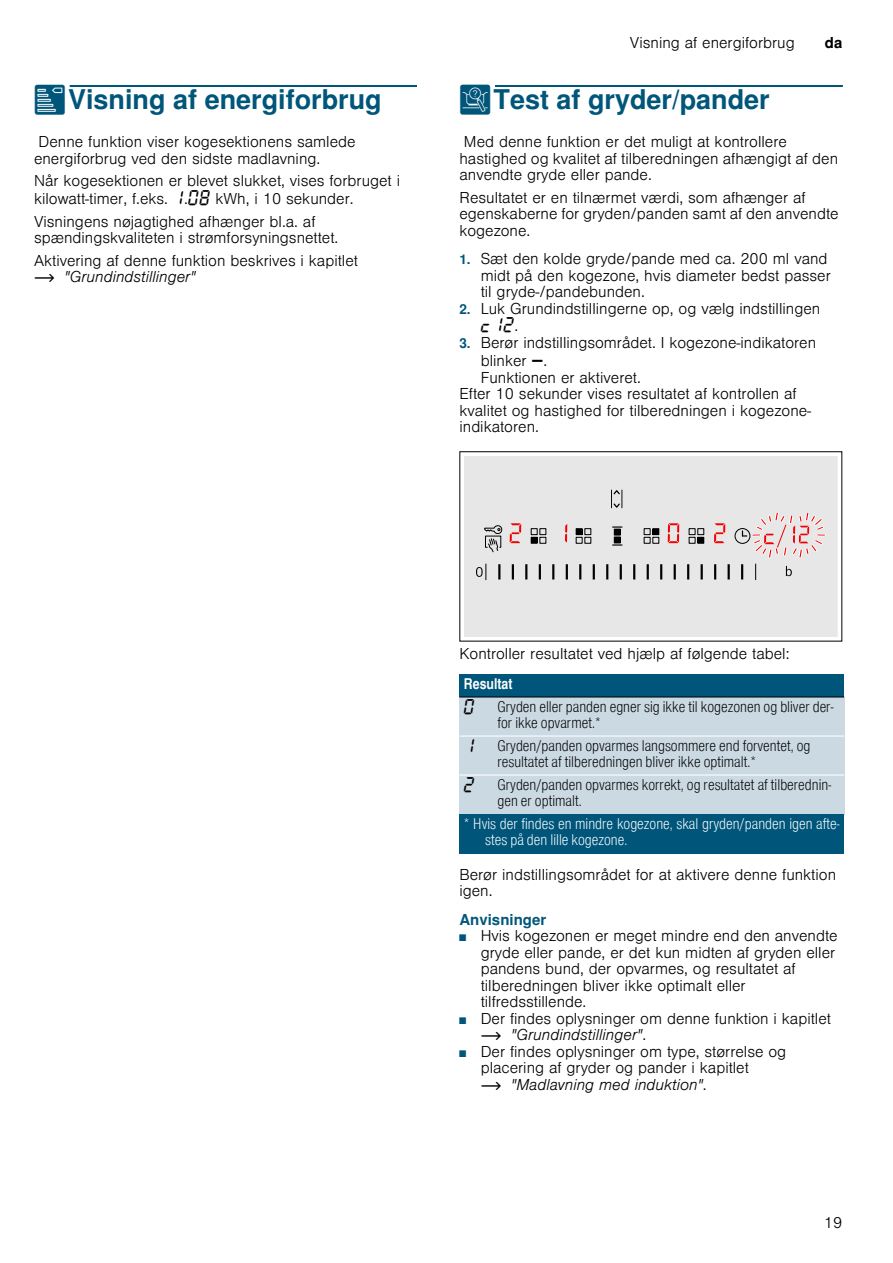
<style>
.page{position:relative;width:893px;height:1263px;background:#fff}
.page>*{position:absolute;margin:0;border:0;box-sizing:border-box;transform-origin:0 0}
.t1{font:700 27px "Nimbus San L";color:#00567a}
.t2{font:16.5px "BSH Symb All";color:#000}
.t3{font:300 15px/16.5px "Nimbus San L";color:#000}
.t4{font:15px/16.5px "Nimbus San L Lig Con";color:#000}
.t5{font:15px/16.5px "Nimbus San L Lig Con";color:#fff}
.t6{font:700 15px "Nimbus San L";color:#00567a}
.t7{font:15px "Nimbus San L Bol Con";color:#fff}
.t8{font:700 15px "Nimbus San L";color:#000}
.s1{font-family:"BSH Symb PG2";font-weight:400}
.s2{font-family:"BSH Symb All";font-weight:400;font-size:16.5px}
.s3{font-family:"BSH Symb PH1";font-weight:400}
.s4{font-style:italic}
.s5{font-weight:700;font-size:13.5px;color:#00567a}
.s6{font-family:"Nimbus San L";font-weight:300;font-size:15px}
.s7{font-family:"BSH Symb Gaggenau";font-weight:400;font-size:16.5px}
.s8{font-size:9px;color:#00567a}
</style>
<div class="page">
<div style="left:70px;top:85px;width:347px;height:2px;border:1px solid #00567a"></div>
<div style="left:495px;top:85px;width:347px;height:2px;border:1px solid #00567a"></div>
<div style="left:459px;top:674px;width:385px;height:23px;background:#00567a"></div>
<div style="left:459px;top:697px;width:34px;height:39px;background:#cbd9e3"></div>
<div style="left:493px;top:697px;width:351px;height:39px;background:#cbd9e3"></div>
<div style="left:459px;top:736px;width:34px;height:39px;background:#cbd9e3"></div>
<div style="left:493px;top:736px;width:351px;height:39px;background:#cbd9e3"></div>
<div style="left:459px;top:775px;width:34px;height:39px;background:#cbd9e3"></div>
<div style="left:493px;top:775px;width:351px;height:39px;background:#cbd9e3"></div>
<div style="left:459px;top:814px;width:385px;height:39px;background:#00567a"></div>
<hr style="left:459px;top:697px;width:385px;height:1px;background:#000">
<hr style="left:459px;top:735px;width:385px;height:1px;background:#fff">
<hr style="left:459px;top:774px;width:385px;height:1px;background:#fff">
<div style="left:464px;top:456px;width:374px;height:181px;background:#e7e7e7"></div>
<div style="left:459px;top:451px;width:383px;height:190px;border:1px solid #000"></div>
<svg style="left:509px;top:523px;width:12px;height:20px"></svg>
<svg style="left:688px;top:510px;width:16px;height:34px"></svg>
<div style="left:734px;top:528px;width:16px;height:16px;border:1px solid #000;border-radius:50%"></div>
<svg style="left:530px;top:510px;width:17px;height:34px"></svg>
<svg style="left:643px;top:528px;width:16px;height:16px"></svg>
<svg style="left:575px;top:528px;width:17px;height:16px"></svg>
<svg style="left:484px;top:524px;width:19px;height:28px"></svg>
<svg style="left:612px;top:526px;width:10px;height:20px"></svg>
<svg style="left:727px;top:564px;width:2px;height:15px"></svg>
<svg style="left:714px;top:564px;width:2px;height:15px"></svg>
<svg style="left:700px;top:564px;width:2px;height:15px"></svg>
<svg style="left:687px;top:564px;width:2px;height:15px"></svg>
<svg style="left:673px;top:564px;width:2px;height:15px"></svg>
<svg style="left:660px;top:564px;width:2px;height:15px"></svg>
<svg style="left:646px;top:564px;width:2px;height:15px"></svg>
<svg style="left:633px;top:564px;width:2px;height:15px"></svg>
<hr style="left:619px;top:564px;width:3px;height:15px;background:#000">
<svg style="left:606px;top:564px;width:2px;height:15px"></svg>
<hr style="left:592px;top:564px;width:3px;height:15px;background:#000">
<svg style="left:579px;top:564px;width:2px;height:15px"></svg>
<hr style="left:565px;top:564px;width:3px;height:15px;background:#000">
<svg style="left:552px;top:564px;width:2px;height:15px"></svg>
<hr style="left:538px;top:564px;width:3px;height:15px;background:#000">
<svg style="left:525px;top:564px;width:2px;height:15px"></svg>
<svg style="left:512px;top:564px;width:2px;height:15px"></svg>
<svg style="left:498px;top:564px;width:2px;height:15px"></svg>
<svg style="left:476px;top:564px;width:10px;height:16px"></svg>
<svg style="left:741px;top:510px;width:85px;height:70px;background:#e4d7d7"></svg>
<svg style="left:667px;top:523px;width:12px;height:20px"></svg>
<svg style="left:611px;top:490px;width:11px;height:18px"></svg>
<svg style="left:565px;top:524px;width:2px;height:18px"></svg>
<svg style="left:714px;top:523px;width:11px;height:20px"></svg>
<h1 class="t1" style="left:34px;top:83px;width:349px"><span class="s1">[</span>Visning af energiforbrug</h1>
<p class="t3" style="left:34px;top:132px;width:323px;text-indent:5px">Denne funktion viser kogesektionens samlede energiforbrug ved den sidste madlavning.</p>
<p class="t3" style="left:34px;top:171px;width:367px;line-height:17.5px">Når kogesektionen er blevet slukket, vises forbruget i kilowatt-timer, f.eks. <span class="s2">‚</span>.<span class="s2">‹‰</span> kWh, i 10 sekunder.</p>
<p class="t3" style="left:34px;top:212px;width:306px">Visningens nøjagtighed afhænger bl.a. af spændingskvaliteten i strømforsyningsnettet.</p>
<p class="t3" style="left:34px;top:251px;width:325px">Aktivering af denne funktion beskrives i kapitlet <span class="s3">~</span> <span class="s4">"Grundindstillinger"</span></p>
<p class="t3" style="left:630px;top:33px;width:166px">Visning af energiforbrug</p>
<p class="t8" style="left:824px;top:34px;width:19px">da</p>
<h1 class="t1" style="left:459px;top:83px;width:312px"><span class="s1">t</span>Test af gryder/pander</h1>
<p class="t3" style="left:459px;top:132px;width:380px;text-indent:5px">Med denne funktion er det muligt at kontrollere hastighed og kvalitet af tilberedningen afhængigt af den anvendte gryde eller pande.</p>
<p class="t3" style="left:459px;top:188px;width:380px">Resultatet er en tilnærmet værdi, som afhænger af egenskaberne for gryden/panden samt af den anvendte kogezone.</p>
<p class="t3" style="left:480px;top:249px;width:351px;text-indent:-21px"><span class="s5">1.</span> Sæt den kolde gryde/pande med ca. 200 ml vand midt på den kogezone, hvis diameter bedst passer til gryde-/pandebunden.</p>
<p class="t3" style="left:459px;top:299px;width:362px"><span class="s5">2.</span> Luk Grundindstillingerne op, og vælg indstillingen</p>
<p class="t2" style="left:480px;top:316px;width:39px">™‚ƒ<span class="s6">.</span></p>
<p class="t3" style="left:459px;top:333px;width:358px"><span class="s5">3.</span> Berør indstillingsområdet. I kogezone-indikatoren</p>
<p class="t3" style="left:480px;top:351px;width:68px">blinker <span class="s7">A</span>.</p>
<p class="t3" style="left:480px;top:368px;width:162px">Funktionen er aktiveret.</p>
<p class="t3" style="left:459px;top:384px;width:339px">Efter 10 sekunder vises resultatet af kontrollen af</p>
<p class="t3" style="left:459px;top:401px;width:353px">kvalitet og hastighed for tilberedningen i kogezone-</p>
<p class="t3" style="left:459px;top:417px;width:81px">indikatoren.</p>
<p class="t3" style="left:459px;top:644px;width:331px">Kontroller resultatet ved hjælp af følgende tabel:</p>
<p class="t7" style="left:464px;top:674px;width:50px">Resultat</p>
<p class="t2" style="left:464px;top:697px;width:13px">‹</p>
<p class="t4" style="left:497px;top:697px;width:337px">Gryden eller panden egner sig ikke til kogezonen og bliver der&shy;for ikke opvarmet.*</p>
<p class="t2" style="left:464px;top:736px;width:13px">‚</p>
<p class="t4" style="left:497px;top:736px;width:314px">Gryden/panden opvarmes langsommere end forventet, og resultatet af tilberedningen bliver ikke optimalt.*</p>
<p class="t2" style="left:464px;top:775px;width:13px">ƒ</p>
<p class="t4" style="left:497px;top:775px;width:335px">Gryden/panden opvarmes korrekt, og resultatet af tilberednin&shy;gen er optimalt.</p>
<p class="t5" style="left:485px;top:814px;width:356px;text-indent:-21px">* Hvis der findes en mindre kogezone, skal gryden/panden igen afte&shy;stes på den lille kogezone.</p>
<p class="t3" style="left:459px;top:864px;width:378px">Berør indstillingsområdet for at aktivere denne funktion igen.</p>
<p class="t6" style="left:459px;top:910px;width:88px">Anvisninger</p>
<p class="t3" style="left:480px;top:926px;width:358px;text-indent:-21px"><span class="s8">■</span> Hvis kogezonen er meget mindre end den anvendte gryde eller pande, er det kun midten af gryden eller pandens bund, der opvarmes, og resultatet af tilberedningen bliver ikke optimalt eller tilfredsstillende.</p>
<p class="t3" style="left:480px;top:1008px;width:352px;text-indent:-21px"><span class="s8">■</span> Der findes oplysninger om denne funktion i kapitlet <span class="s3">~</span> <span class="s4">"Grundindstillinger"</span>.</p>
<p class="t3" style="left:480px;top:1041px;width:307px;text-indent:-21px"><span class="s8">■</span> Der findes oplysninger om type, størrelse og placering af gryder og pander i kapitlet<br><span class="s3">~</span> <span class="s4">"Madlavning med induktion"</span>.</p>
<p class="t3" style="left:824px;top:1213px;width:20px">19</p>
</div>
